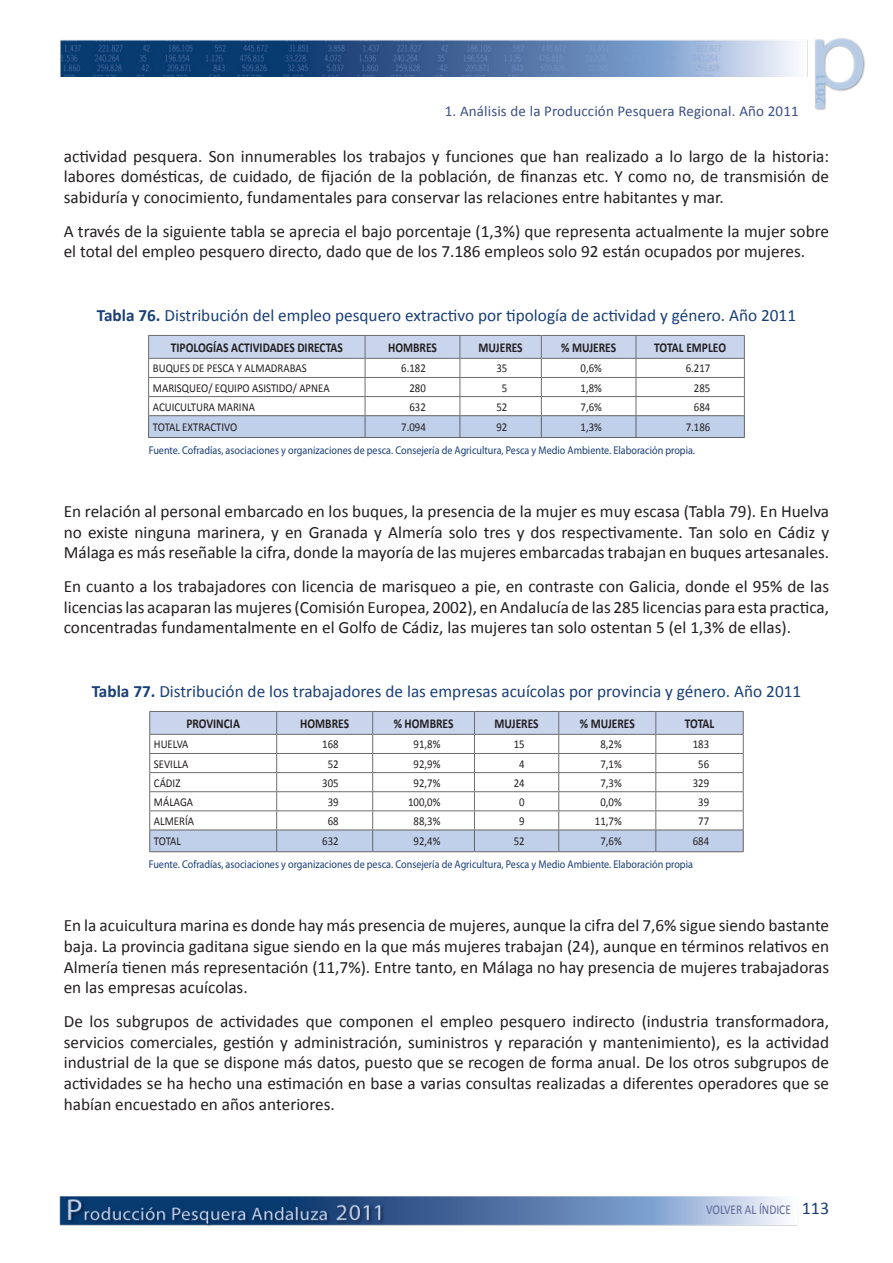
<style>
.page{position:relative;width:893px;height:1263px;background:#fff}
.page>*{position:absolute;margin:0;border:0;box-sizing:border-box;transform-origin:0 0}
.t1{font:18px "Calibri";color:#1a3f78}
.t2{font:17.25px/20.7px "Calibri";color:#231f20;text-align:justify}
.t3{font:17.25px "Calibri";color:#1a3f78}
.t4{font:15px "Calibri";letter-spacing:.01em;color:#3b4f84}
.t5{font:700 13.5px "Calibri";color:#231f20;scale:.85 1}
.t6{font:13.5px "Calibri";color:#5e6795;scale:.85 1}
.t7{font:12px "Calibri";color:#231f20;scale:.9 1}
.t8{font:11.25px "Myriad Pro";color:#1a3f78;scale:.9 1}
.s1{font-weight:700}
</style>
<div class="page">
<img style="left:59px;top:38px;width:806px;height:1189px">
<svg style="left:148px;top:335px;width:597px;height:102px"></svg>
<hr style="left:148px;top:437px;width:217px;height:1px;background:#636366">
<hr style="left:365px;top:437px;width:95px;height:1px;background:#636366">
<hr style="left:460px;top:437px;width:81px;height:1px;background:#636366">
<hr style="left:541px;top:437px;width:95px;height:1px;background:#636366">
<hr style="left:636px;top:437px;width:109px;height:1px;background:#636366">
<svg style="left:149px;top:711px;width:595px;height:140px"></svg>
<hr style="left:149px;top:851px;width:128px;height:1px;background:#636366">
<hr style="left:277px;top:851px;width:96px;height:1px;background:#636366">
<hr style="left:373px;top:851px;width:101px;height:1px;background:#636366">
<hr style="left:474px;top:851px;width:85px;height:1px;background:#636366">
<hr style="left:559px;top:851px;width:97px;height:1px;background:#636366">
<hr style="left:656px;top:851px;width:88px;height:1px;background:#636366">
<p class="t4" style="left:445px;top:102px;width:355px">1. Análisis de la Producción Pesquera Regional. Año 2011</p>
<p class="t2" style="left:64px;top:145px;width:767px">actividad pesquera. Son innumerables los trabajos y funciones que han realizado a lo largo de la historia: labores domésticas, de cuidado, de fijación de la población, de finanzas etc. Y como no, de transmisión de sabiduría y conocimiento, fundamentales para conservar las relaciones entre habitantes y mar.</p>
<p class="t2" style="left:64px;top:220px;width:767px">A través de la siguiente tabla se aprecia el bajo porcentaje (1,3%) que representa actualmente la mujer sobre el total del empleo pesquero directo, dado que de los 7.186 empleos solo 92 están ocupados por mujeres.</p>
<p class="t3" style="left:97px;top:304px;width:701px"><span class="s1">Tabla 76.</span> Distribución del empleo pesquero extractivo por tipología de actividad y género. Año 2011</p>
<p class="t5" style="left:171px;top:339px;width:204px">TIPOLOGÍAS ACTIVIDADES DIRECTAS</p>
<p class="t5" style="left:388px;top:339px;width:59px">HOMBRES</p>
<p class="t5" style="left:479px;top:339px;width:53px">MUJERES</p>
<p class="t5" style="left:561px;top:339px;width:66px">% MUJERES</p>
<p class="t5" style="left:654px;top:339px;width:86px">TOTAL EMPLEO</p>
<p class="t7" style="left:153px;top:361px;width:172px">BUQUES DE PESCA Y ALMADRABAS</p>
<p class="t7" style="left:401px;top:361px;width:29px">6.182</p>
<p class="t7" style="left:496px;top:361px;width:14px">35</p>
<p class="t7" style="left:581px;top:361px;width:25px">0,6%</p>
<p class="t7" style="left:686px;top:361px;width:29px">6.217</p>
<p class="t7" style="left:153px;top:380px;width:198px">MARISQUEO/ EQUIPO ASISTIDO/ APNEA</p>
<p class="t7" style="left:409px;top:380px;width:20px">280</p>
<p class="t7" style="left:502px;top:380px;width:8px">5</p>
<p class="t7" style="left:581px;top:380px;width:25px">1,8%</p>
<p class="t7" style="left:694px;top:380px;width:20px">285</p>
<p class="t7" style="left:153px;top:399px;width:115px">ACUICULTURA MARINA</p>
<p class="t7" style="left:409px;top:399px;width:20px">632</p>
<p class="t7" style="left:496px;top:399px;width:14px">52</p>
<p class="t7" style="left:581px;top:399px;width:25px">7,6%</p>
<p class="t7" style="left:694px;top:399px;width:20px">684</p>
<p class="t7" style="left:153px;top:419px;width:95px">TOTAL EXTRACTIVO</p>
<p class="t7" style="left:401px;top:419px;width:29px">7.094</p>
<p class="t7" style="left:496px;top:419px;width:14px">92</p>
<p class="t7" style="left:581px;top:419px;width:25px">1,3%</p>
<p class="t7" style="left:686px;top:419px;width:29px">7.186</p>
<p class="t8" style="left:149px;top:443px;width:608px">Fuente. Cofradías, asociaciones y organizaciones de pesca. Consejería de Agricultura, Pesca y Medio Ambiente. Elaboración propia.</p>
<p class="t2" style="left:64px;top:500px;width:767px">En relación al personal embarcado en los buques, la presencia de la mujer es muy escasa (Tabla 79). En Huelva no existe ninguna marinera, y en Granada y Almería solo tres y dos respectivamente. Tan solo en Cádiz y Málaga es más reseñable la cifra, donde la mayoría de las mujeres embarcadas trabajan en buques artesanales.</p>
<p class="t2" style="left:64px;top:575px;width:767px">En cuanto a los trabajadores con licencia de marisqueo a pie, en contraste con Galicia, donde el 95% de las licenciaslas acaparan lasmujeres(Comisión Europea, 2002), en Andalucía de las 285 licencias para esta practica, concentradas fundamentalmente en el Golfo de Cádiz, las mujeres tan solo ostentan 5 (el 1,3% de ellas).</p>
<p class="t3" style="left:92px;top:680px;width:711px"><span class="s1">Tabla 77.</span> Distribución de los trabajadores de las empresas acuícolas por provincia y género. Año 2011</p>
<p class="t5" style="left:186px;top:715px;width:64px">PROVINCIA</p>
<p class="t5" style="left:300px;top:715px;width:59px">HOMBRES</p>
<p class="t5" style="left:394px;top:715px;width:72px">% HOMBRES</p>
<p class="t5" style="left:495px;top:715px;width:53px">MUJERES</p>
<p class="t5" style="left:580px;top:715px;width:66px">% MUJERES</p>
<p class="t5" style="left:685px;top:715px;width:36px">TOTAL</p>
<p class="t7" style="left:154px;top:737px;width:40px">HUELVA</p>
<p class="t7" style="left:322px;top:737px;width:20px">168</p>
<p class="t7" style="left:414px;top:737px;width:31px">91,8%</p>
<p class="t7" style="left:514px;top:737px;width:14px">15</p>
<p class="t7" style="left:600px;top:737px;width:25px">8,2%</p>
<p class="t7" style="left:693px;top:737px;width:20px">183</p>
<p class="t7" style="left:154px;top:756px;width:40px">SEVILLA</p>
<p class="t7" style="left:328px;top:756px;width:14px">52</p>
<p class="t7" style="left:414px;top:756px;width:31px">92,9%</p>
<p class="t7" style="left:519px;top:756px;width:8px">4</p>
<p class="t7" style="left:600px;top:756px;width:25px">7,1%</p>
<p class="t7" style="left:698px;top:756px;width:14px">56</p>
<p class="t7" style="left:154px;top:775px;width:31px">CÁDIZ</p>
<p class="t7" style="left:322px;top:775px;width:20px">305</p>
<p class="t7" style="left:414px;top:775px;width:31px">92,7%</p>
<p class="t7" style="left:514px;top:775px;width:14px">24</p>
<p class="t7" style="left:600px;top:775px;width:25px">7,3%</p>
<p class="t7" style="left:693px;top:775px;width:20px">329</p>
<p class="t7" style="left:154px;top:794px;width:45px">MÁLAGA</p>
<p class="t7" style="left:328px;top:794px;width:14px">39</p>
<p class="t7" style="left:408px;top:794px;width:37px">100,0%</p>
<p class="t7" style="left:519px;top:794px;width:8px">0</p>
<p class="t7" style="left:600px;top:794px;width:25px">0,0%</p>
<p class="t7" style="left:698px;top:794px;width:14px">39</p>
<p class="t7" style="left:154px;top:813px;width:46px">ALMERÍA</p>
<p class="t7" style="left:328px;top:813px;width:14px">68</p>
<p class="t7" style="left:414px;top:813px;width:31px">88,3%</p>
<p class="t7" style="left:519px;top:813px;width:8px">9</p>
<p class="t7" style="left:595px;top:813px;width:31px">11,7%</p>
<p class="t7" style="left:698px;top:813px;width:14px">77</p>
<p class="t7" style="left:154px;top:833px;width:32px">TOTAL</p>
<p class="t7" style="left:322px;top:833px;width:20px">632</p>
<p class="t7" style="left:414px;top:833px;width:31px">92,4%</p>
<p class="t7" style="left:514px;top:833px;width:14px">52</p>
<p class="t7" style="left:600px;top:833px;width:25px">7,6%</p>
<p class="t7" style="left:693px;top:833px;width:20px">684</p>
<p class="t8" style="left:149px;top:857px;width:606px">Fuente. Cofradías, asociaciones y organizaciones de pesca. Consejería de Agricultura, Pesca y Medio Ambiente. Elaboración propia</p>
<p class="t2" style="left:64px;top:914px;width:767px">En la acuicultura marina es donde hay más presencia de mujeres, aunque la cifra del 7,6% sigue siendo bastante baja. La provincia gaditana sigue siendo en la que más mujeres trabajan (24), aunque en términos relativos en Almería tienen más representación (11,7%). Entre tanto, en Málaga no hay presencia de mujeres trabajadoras en las empresas acuícolas.</p>
<p class="t2" style="left:64px;top:1010px;width:767px">De los subgrupos de actividades que componen el empleo pesquero indirecto (industria transformadora, servicios comerciales, gestión y administración, suministros y reparación y mantenimiento), es la actividad industrial de la que se dispone más datos, puesto que se recogen de forma anual. De los otros subgrupos de actividades se ha hecho una estimación en base a varias consultas realizadas a diferentes operadores que se habían encuestado en años anteriores.</p>
<p class="t6" style="left:706px;top:1201px;width:101px">VOLVER AL ÍNDICE</p>
<p class="t1" style="left:802px;top:1197px;width:29px">113</p>
</div>
